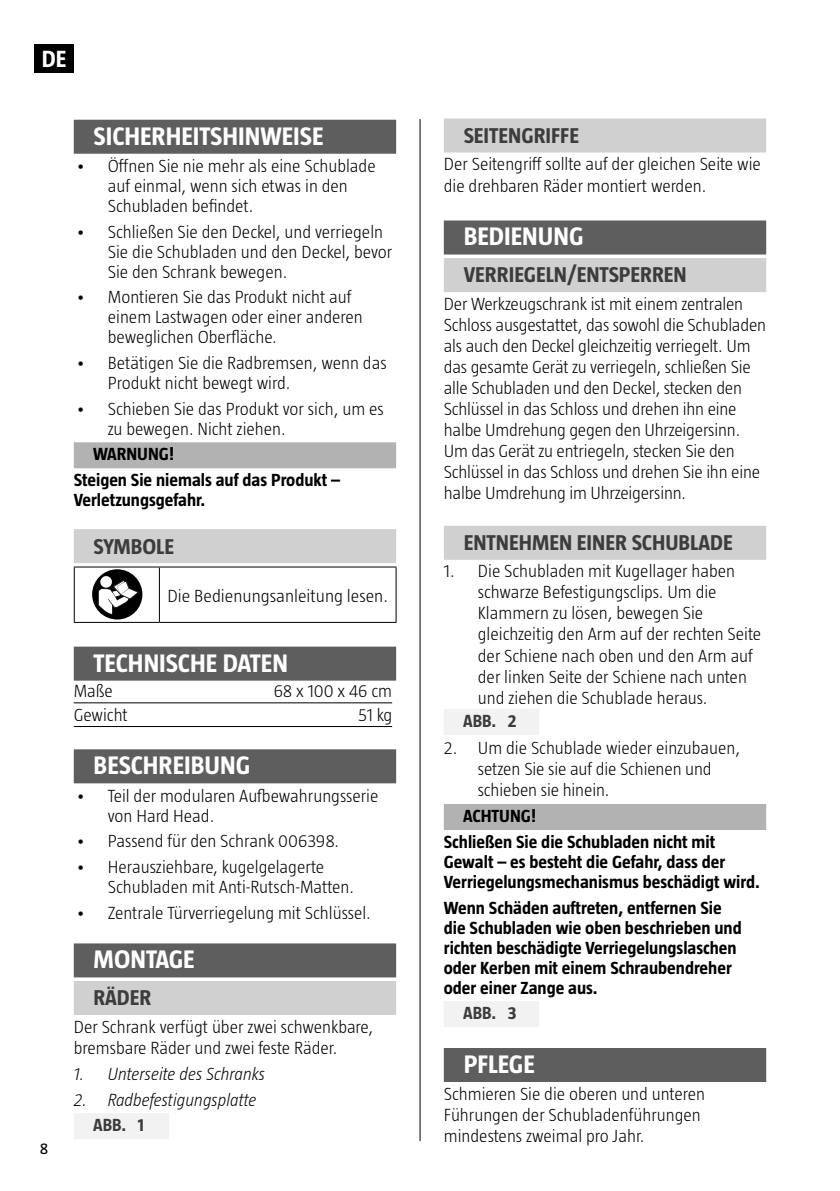
<style>
.page{position:relative;width:840px;height:1191px;background:#fff}
.page>*{position:absolute;margin:0;border:0;box-sizing:border-box;transform-origin:0 0}
.Rubrik{font:700 26px "Taz";color:#fff}
.t1{font:700 24px "Taz";color:#fff}
.Underrubrik{font:700 22px "Taz";color:#3c3c3c}
.Brödtext{font:300 18px/21px "Taz";color:#000}
.Brödtext__VARNING__O{font:700 18px/20px "Taz";color:#000}
.t2{font:italic 300 18px "Taz";color:#000}
.Enkel_tabell{font:300 18px "Taz";color:#000}
.t3{font:700 18px "Taz";color:#3c3c3c}
.OBS__DE{font:700 18px "Taz";color:#000}
.VARNING__DE{font:700 18px "Taz";color:#000}
.t4{font:16px "Taz";color:#000}
</style>
<div class="page">
<div style="left:35px;top:44px;width:39px;height:29px;background:#000"></div>
<hr style="left:419px;top:119px;width:1px;height:1022px;background:#000">
<div style="left:443px;top:118px;width:322px;height:34px;background:#d0d0d0"></div>
<div style="left:443px;top:220px;width:322px;height:34px;background:#5e5e5e"></div>
<div style="left:443px;top:258px;width:322px;height:34px;background:#d0d0d0"></div>
<div style="left:443px;top:526px;width:322px;height:34px;background:#d0d0d0"></div>
<div style="left:443px;top:709px;width:96px;height:26px;background:#f2f2f2"></div>
<div style="left:443px;top:804px;width:322px;height:26px;background:#b2b2b2"></div>
<div style="left:443px;top:1001px;width:96px;height:26px;background:#f2f2f2"></div>
<div style="left:443px;top:1048px;width:322px;height:34px;background:#5e5e5e"></div>
<div style="left:74px;top:120px;width:322px;height:34px;background:#5e5e5e"></div>
<div style="left:74px;top:442px;width:322px;height:26px;background:#b2b2b2"></div>
<div style="left:74px;top:529px;width:322px;height:34px;background:#d0d0d0"></div>
<div style="left:74px;top:646px;width:322px;height:34px;background:#5e5e5e"></div>
<hr style="left:74px;top:702px;width:318px;height:1px;background:#000">
<hr style="left:74px;top:726px;width:318px;height:1px;background:#000">
<div style="left:74px;top:749px;width:322px;height:34px;background:#5e5e5e"></div>
<div style="left:74px;top:943px;width:322px;height:34px;background:#5e5e5e"></div>
<div style="left:74px;top:981px;width:322px;height:34px;background:#d0d0d0"></div>
<div style="left:74px;top:1113px;width:95px;height:26px;background:#f2f2f2"></div>
<hr style="left:74px;top:566px;width:85px;height:1px;background:#000">
<hr style="left:74px;top:567px;width:1px;height:55px;background:#000">
<hr style="left:159px;top:566px;width:237px;height:1px;background:#000">
<hr style="left:159px;top:567px;width:1px;height:55px;background:#000">
<hr style="left:395px;top:567px;width:1px;height:55px;background:#000">
<hr style="left:74px;top:622px;width:85px;height:1px;background:#000">
<hr style="left:159px;top:622px;width:237px;height:1px;background:#000">
<div style="left:92px;top:569px;width:50px;height:50px;background:#000;border-radius:50%"></div>
<div style="left:100px;top:576px;width:12px;height:11px;background:#fff;border-radius:50%"></div>
<svg style="left:98px;top:580px;width:41px;height:34px"></svg>
<h2 class="t1" style="left:42px;top:45px;width:26px">DE</h2>
<p class="Rubrik" style="left:94px;top:121px;width:231px">SICHERHEITSHINWEISE</p>
<p class="Brödtext" style="left:108px;top:156px;width:269px;line-height:20px;text-indent:-32px">• Öffnen Sie nie mehr als eine Schublade auf einmal, wenn sich etwas in den<br>Schubladen befindet.</p>
<p class="Brödtext" style="left:108px;top:221px;width:286px;line-height:20px;text-indent:-32px">• Schließen Sie den Deckel, und verriegeln<br>Sie die Schubladen und den Deckel, bevor<br>Sie den Schrank bewegen.</p>
<p class="Brödtext" style="left:108px;top:287px;width:256px;line-height:20px;text-indent:-32px">• Montieren Sie das Produkt nicht auf einem Lastwagen oder einer anderen beweglichen Oberfläche.</p>
<p class="Brödtext" style="left:108px;top:353px;width:280px;line-height:20px;text-indent:-32px">• Betätigen Sie die Radbremsen, wenn das<br>Produkt nicht bewegt wird.</p>
<p class="Brödtext" style="left:108px;top:398px;width:277px;line-height:20px;text-indent:-32px">• Schieben Sie das Produkt vor sich, um es zu bewegen. Nicht ziehen.</p>
<p class="VARNING__DE" style="left:93px;top:444px;width:83px">WARNUNG!</p>
<p class="Brödtext__VARNING__O" style="left:74px;top:470px;width:268px">Steigen Sie niemals auf das Produkt –<br>Verletzungsgefahr.</p>
<p class="Underrubrik" style="left:94px;top:534px;width:82px">SYMBOLE</p>
<p class="Brödtext" style="left:167px;top:585px;width:222px">Die Bedienungsanleitung lesen.</p>
<p class="t4" style="left:40px;top:1139px;width:10px">8</p>
<p class="Rubrik" style="left:94px;top:648px;width:196px">TECHNISCHE DATEN</p>
<p class="Enkel_tabell" style="left:74px;top:680px;width:41px">Maße</p>
<p class="Enkel_tabell" style="left:274px;top:680px;width:120px">68 x 100 x 46 cm</p>
<p class="Enkel_tabell" style="left:74px;top:704px;width:56px">Gewicht</p>
<p class="Enkel_tabell" style="left:358px;top:704px;width:36px">51 kg</p>
<p class="Rubrik" style="left:94px;top:751px;width:158px">BESCHREIBUNG</p>
<p class="Brödtext" style="left:108px;top:785px;width:272px;line-height:20px;text-indent:-32px">• Teil der modularen Aufbewahrungsserie von Hard Head.</p>
<p class="Brödtext" style="left:76px;top:830px;width:265px">• Passend für den Schrank 006398.</p>
<p class="Brödtext" style="left:108px;top:856px;width:248px;line-height:20px;text-indent:-32px">• Herausziehbare, kugelgelagerte<br>Schubladen mit Anti-Rutsch-Matten.</p>
<p class="Brödtext" style="left:76px;top:902px;width:296px">• Zentrale Türverriegelung mit Schlüssel.</p>
<p class="Rubrik" style="left:94px;top:945px;width:102px">MONTAGE</p>
<p class="Underrubrik" style="left:94px;top:985px;width:59px">RÄDER</p>
<p class="Brödtext" style="left:74px;top:1015px;width:301px;line-height:21.6px">Der Schrank verfügt über zwei schwenkbare, bremsbare Räder und zwei feste Räder.</p>
<p class="t2" style="left:74px;top:1063px;width:193px">1. Unterseite des Schranks</p>
<p class="t2" style="left:74px;top:1089px;width:184px">2. Radbefestigungsplatte</p>
<p class="t3" style="left:93px;top:1115px;width:53px">ABB. 1</p>
<p class="Underrubrik" style="left:463px;top:123px;width:117px">SEITENGRIFFE</p>
<p class="Brödtext" style="left:443px;top:153px;width:318px;line-height:21.6px">Der Seitengriff sollte auf der gleichen Seite wie die drehbaren Räder montiert werden.</p>
<p class="Rubrik" style="left:463px;top:222px;width:121px">BEDIENUNG</p>
<p class="Underrubrik" style="left:463px;top:263px;width:224px">VERRIEGELN/ENTSPERREN</p>
<p class="Brödtext" style="left:443px;top:293px;width:323px">Der Werkzeugschrank ist mit einem zentralen Schloss ausgestattet, das sowohl die Schubladen als auch den Deckel gleichzeitig verriegelt. Um das gesamte Gerät zu verriegeln, schließen Sie alle Schubladen und den Deckel, stecken den Schlüssel in das Schloss und drehen ihn eine halbe Umdrehung gegen den Uhrzeigersinn.<br>Um das Gerät zu entriegeln, stecken Sie den Schlüssel in das Schloss und drehen Sie ihn eine halbe Umdrehung im Uhrzeigersinn.</p>
<p class="Underrubrik" style="left:463px;top:530px;width:270px">ENTNEHMEN EINER SCHUBLADE</p>
<p class="Brödtext" style="left:477px;top:560px;width:285px;text-indent:-34px">1. Die Schubladen mit Kugellager haben schwarze Befestigungsclips. Um die Klammern zu lösen, bewegen Sie gleichzeitig den Arm auf der rechten Seite der Schiene nach oben und den Arm auf der linken Seite der Schiene nach unten und ziehen die Schublade heraus.</p>
<p class="t3" style="left:463px;top:711px;width:55px">ABB. 2</p>
<p class="Brödtext" style="left:477px;top:737px;width:263px;text-indent:-34px">2. Um die Schublade wieder einzubauen, setzen Sie sie auf die Schienen und schieben sie hinein.</p>
<p class="OBS__DE" style="left:463px;top:806px;width:75px">ACHTUNG!</p>
<p class="Brödtext__VARNING__O" style="left:443px;top:831px;width:317px">Schließen Sie die Schubladen nicht mit<br>Gewalt – es besteht die Gefahr, dass der<br>Verriegelungsmechanismus beschädigt wird.</p>
<p class="Brödtext__VARNING__O" style="left:443px;top:897px;width:299px">Wenn Schäden auftreten, entfernen Sie die Schubladen wie oben beschrieben und richten beschädigte Verriegelungslaschen oder Kerben mit einem Schraubendreher oder einer Zange aus.</p>
<p class="t3" style="left:463px;top:1003px;width:55px">ABB. 3</p>
<p class="Rubrik" style="left:463px;top:1049px;width:73px">PFLEGE</p>
<p class="Brödtext" style="left:443px;top:1083px;width:262px">Schmieren Sie die oberen und unteren<br>Führungen der Schubladenführungen mindestens zweimal pro Jahr.</p>
</div>
